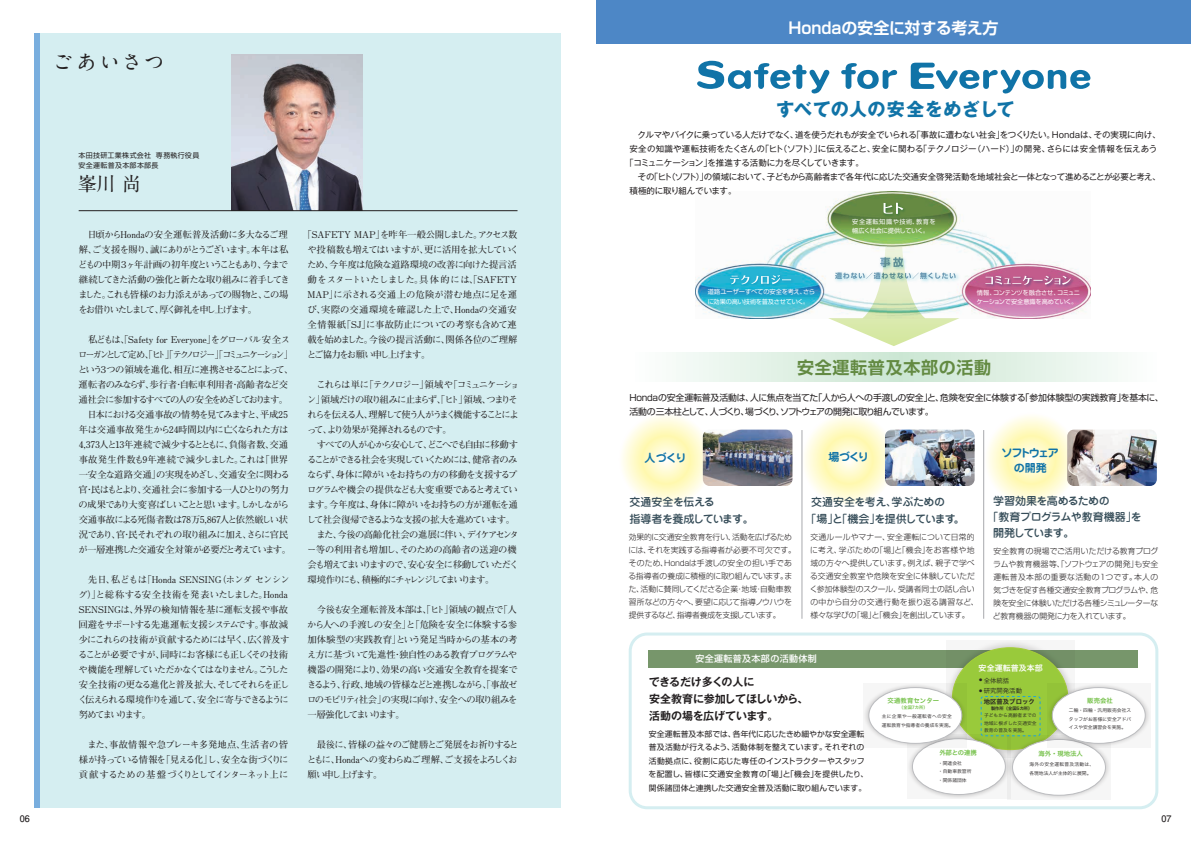
<style>
.page{position:relative;width:1191px;height:842px;background:#fff}
.page>*{position:absolute;margin:0;border:0;box-sizing:border-box;transform-origin:0 0}
.t1{font:700 21.2px "A1 Mincho Std";letter-spacing:.085em;color:#231f20}
.t2{font:700 19.4px "A1 Mincho Std";color:#231f20}
.t3{font:700 18.1px "Gothic MB101 Pro";letter-spacing:.01em;color:#1073a7}
.t4{font:700 17px "Shin Go Pro De";letter-spacing:.04em;color:#638a42}
.t5{font:700 16px "Shin Go Pro De";color:#fff}
.t6{font:500 11px/17px "Jun 34 Pro";letter-spacing:-.045em;color:#364d59}
.t7{font:700 11px/17px "Gothic MB101 Pro De";letter-spacing:-.015em;color:#231f20}
.t8{font:700 11px/15px "Jun 501 Pro";letter-spacing:-.12em;color:#1073a7;text-align:center}
.t9{font:500 11px "Jun 34 Pro";letter-spacing:-.105em;color:#364d59}
.t10{font:700 9.3px/15px "Futo Min A101 Pro";letter-spacing:-.08em;color:#231f20}
.t11{font:700 9.3px/15px "Futo Min A101 Pro";letter-spacing:-.11em;color:#231f20}
.t12{font:700 9.3px/15px "Futo Min A101 Pro";letter-spacing:-.04em;color:#231f20}
.t13{font:500 9px "Shin Go Pro";letter-spacing:.04em;color:#fff}
.t14{font:700 9px "Futo Go B101 Pro";color:#231f20}
.t15{font:8.9px/13.8px "Shin Go Pro";letter-spacing:-.025em;color:#231f20}
.t16{font:8.5px "Gothic MB101 Pro";letter-spacing:-.025em;color:#231f20}
.t17{font:8.5px "Gothic MB101 Pro";letter-spacing:.005em;color:#231f20}
.t18{font:8px "Hira Kaku Pro W6";letter-spacing:.005em;color:#fff}
.t19{font:300 7.8px/13px "Shin Go Pro";letter-spacing:-.005em;color:#231f20}
.t20{font:7.8px/13.5px "Shin Go Pro";letter-spacing:.02em;color:#231f20}
.t21{font:300 7.8px "Shin Go Pro";letter-spacing:-.035em;color:#231f20}
.t22{font:7px/10px "Shin Go Pro";letter-spacing:.045em;color:#231f20}
.t23{font:6.4px "Hira Kaku Pro W6";letter-spacing:.005em;color:#71bf44}
.t24{font:6.4px "Hira Kaku Pro W3";color:#231f20}
.t25{font:6.4px "Hira Kaku Pro W6";color:#231f20}
.t26{font:6.2px/9.1px "Shin Go Pro";letter-spacing:-.02em;color:#fff}
.t27{font:6.2px/9.1px "Shin Go Pro";color:#fff}
.t28{font:4.8px/8.5px "Hira Kaku Pro W3";color:#231f20;text-align:justify}
.t29{font:4.8px/8.5px "Hira Kaku Pro W3";letter-spacing:.025em;color:#231f20}
.t30{font:4.2px "Hira Kaku Pro W6";letter-spacing:.005em;color:#231f20}
.t31{font:4.2px "Hira Kaku Pro W6";color:#71bf44}
</style>
<div class="page">
<div style="left:628px;top:632px;width:530px;height:177px;border:3px solid #d5eef1;border-radius:17px"></div>
<div style="left:34px;top:34px;width:526px;height:774px;background:#d5eef1"></div>
<div style="left:34px;top:34px;width:6px;height:774px;background:#79aede"></div>
<svg style="left:676px;top:353px;width:442px;height:28px;background:#dff0e4"></svg>
<div style="left:595px;top:0;width:596px;height:44px;background:#4d87c6"></div>
<div style="left:648px;top:650px;width:489px;height:17px;background:#77966b"></div>
<svg style="left:984px;top:413px;width:93px;height:93px"></svg>
<svg style="left:801px;top:413px;width:94px;height:93px"></svg>
<svg style="left:619px;top:413px;width:93px;height:93px"></svg>
<img style="left:695px;top:191px;width:396px;height:128px">
<img style="left:728px;top:273px;width:67px;height:16px">
<svg style="left:730px;top:275px;width:61px;height:9px"></svg>
<img style="left:881px;top:200px;width:26px;height:18px">
<svg style="left:883px;top:203px;width:20px;height:11px"></svg>
<img style="left:983px;top:274px;width:92px;height:15px">
<svg style="left:985px;top:276px;width:85px;height:9px"></svg>
<img style="left:959px;top:270px;width:2px;height:15px">
<svg style="left:946px;top:640px;width:128px;height:43px"></svg>
<div style="left:951px;top:647px;width:117px;height:103px;background:#99ca3b;border:1px solid #a6ce39;border-radius:50%"></div>
<svg style="left:908px;top:734px;width:99px;height:65px"></svg>
<div style="left:912px;top:738px;width:93px;height:57px;background:#fff;border:1px solid #bcbdc0;border-radius:50%"></div>
<svg style="left:864px;top:683px;width:103px;height:65px;fill:#f0f0f0"></svg>
<div style="left:868px;top:687px;width:94px;height:57px;background:#fff;border:1px solid #bcbdc0;border-radius:50%"></div>
<svg style="left:1007px;top:735px;width:103px;height:64px"></svg>
<div style="left:1012px;top:739px;width:93px;height:56px;background:#fff;border:1px solid #bcbdc0;border-radius:50%"></div>
<svg style="left:1047px;top:683px;width:103px;height:65px"></svg>
<div style="left:1052px;top:687px;width:93px;height:57px;background:#fff;border:1px solid #bcbdc0;border-radius:50%"></div>
<div style="left:981px;top:696px;width:59px;height:40px;border:1px dashed #1fa4dd;border-radius:2px"></div>
<img style="left:885px;top:430px;width:89px;height:56px">
<img style="left:1067px;top:430px;width:89px;height:56px">
<img style="left:232px;top:55px;width:130px;height:155px">
<hr style="left:79px;top:210px;width:438px;height:1px;background:#231f20">
<img style="left:703px;top:430px;width:89px;height:56px">
<svg style="left:910px;top:63px;width:180px;height:31px"></svg>
<svg style="left:841px;top:63px;width:56px;height:26px"></svg>
<svg style="left:697px;top:61px;width:133px;height:33px"></svg>
<svg style="left:828px;top:247px;width:131px;height:99px"></svg>
<hr style="left:801px;top:430px;width:1px;height:189px;background:#a8a9ad">
<hr style="left:983px;top:430px;width:1px;height:189px;background:#a8a9ad">
<h1 class="t1" style="left:52px;top:45px;width:114px">ごあいさつ</h1>
<p class="t22" style="left:78px;top:149px;width:122px">本田技研工業株式会社 専務執行役員安全運転普及本部本部長</p>
<h2 class="t2" style="left:77px;top:168px;width:65px">峯川 尚</h2>
<p class="t11" style="left:78px;top:226px;width:213px">　日頃からHondaの安全運転普及活動に多大なるご理解、ご支援を賜り、誠にありがとうございます。本年は私どもの中期３ヶ年計画の初年度ということもあり、今まで継続してきた活動の強化と新たな取り組みに着手してきました。これも皆様のお力添えがあっての賜物と、この場をお借りいたしまして、厚く御礼を申し上げます。</p>
<p class="t10" style="left:78px;top:331px;width:217px;text-indent:10px">私どもは、「Safety for Everyone」をグローバル安全スローガンとして定め、「ヒト」「テクノロジー」「コミュニケーション」という３つの領域を進化、相互に連携させることによって、運転者のみならず、歩行者・自転車利用者・高齢者など交通社会に参加するすべての人の安全をめざしております。　日本における交通事故の情勢を見てみますと、平成25年は交通事故発生から24時間以内に亡くなられた方は<br>4,373人と13年連続で減少するとともに、負傷者数、交通事故発生件数も9年連続で減少しました。これは「世界一安全な道路交通」の実現をめざし、交通安全に関わる官・民はもとより、交通社会に参加する一人ひとりの努力の成果であり大変喜ばしいことと思います。しかしながら交通事故による死傷者数は78万5,867人と依然厳しい状況であり、官・民それぞれの取り組みに加え、さらに官民が一層連携した交通安全対策が必要だと考えています。</p>
<p class="t10" style="left:78px;top:571px;width:213px">　先日、私どもは「Honda SENSING（ホンダ センシング）」と総称する安全技術を発表いたしました。Honda<br>SENSINGは、外界の検知情報を基に運転支援や事故回避をサポートする先進運転支援システムです。事故減少にこれらの技術が貢献するためには早く、広く普及することが必要ですが、同時にお客様にも正しくその技術や機能を理解していただかなくてはなりません。こうした安全技術の更なる進化と普及拡大、そしてそれらを正しく伝えられる環境作りを通して、安全に寄与できるように努めてまいります。</p>
<p class="t10" style="left:79px;top:736px;width:211px;text-align:justify">　また、事故情報や急ブレーキ多発地点、生活者の皆様が持っている情報を「見える化」し、安全な街づくりに貢献するための基盤づくりとしてインターネット上に</p>
<p class="t12" style="left:307px;top:226px;width:214px;text-indent:-5px">「SAFETY MAP」を昨年一般公開しました。アクセス数や投稿数も増えてはいますが、更に活用を拡大していくため、今年度は危険な道路環境の改善に向けた提言活動をスタートいたしました。具体的には、「SAFETY<br>MAP」に示される交通上の危険が潜む地点に足を運び、実際の交通環境を確認した上で、Hondaの交通安全情報紙「SJ」に事故防止についての考察も含めて連載を始めました。今後の提言活動に、関係各位のご理解とご協力をお願い申し上げます。</p>
<p class="t11" style="left:307px;top:376px;width:214px">　これらは単に「テクノロジー」領域や「コミュニケーション」領域だけの取り組みに止まらず、「ヒト」領域、つまりそれらを伝える人、理解して使う人がうまく機能することによって、より効果が発揮されるものです。<br>　すべての人が心から安心して、どこへでも自由に移動することができる社会を実現していくためには、健常者のみならず、身体に障がいをお持ちの方の移動を支援するプログラムや機会の提供なども大変重要であると考えています。今年度は、身体に障がいをお持ちの方が運転を通して社会復帰できるような支援の拡大を進めています。　また、今後の高齢化社会の進展に伴い、デイケアセンター等の利用者も増加し、そのための高齢者の送迎の機会も増えてまいりますので、安心安全に移動していただく環境作りにも、積極的にチャレンジしてまいります。</p>
<p class="t10" style="left:307px;top:601px;width:212px;text-align:justify">　今後も安全運転普及本部は、「ヒト」領域の観点で「人から人への手渡しの安全」と「危険を安全に体験する参加体験型の実践教育」という発足当時からの基本の考え方に基づいて先進性・独自性のある教育プログラムや機器の開発により、効果の高い交通安全教育を提案できるよう、行政、地域の皆様などと連携しながら、「事故ゼロのモビリティ社会」の実現に向け、安全への取り組みを一層強化してまいります。</p>
<p class="t10" style="left:307px;top:736px;width:213px">　最後に、皆様の益々のご健勝とご発展をお祈りするとともに、Hondaへの変わらぬご理解、ご支援をよろしくお願い申し上げます。</p>
<h3 class="t5" style="left:788px;top:14px;width:212px">Hondaの安全に対する考え方</h3>
<h3 class="t3" style="left:776px;top:94px;width:240px">すべての人の安全をめざして</h3>
<p class="t16" style="left:629px;top:128px;width:533px">　クルマやバイクに乗っている人だけでなく、道を使うだれもが安全でいられる「事故に遭わない社会」をつくりたい。Hondaは、その実現に向け、</p>
<p class="t17" style="left:629px;top:142px;width:529px">安全の知識や運転技術をたくさんの「ヒト（ソフト）」に伝えること、安全に関わる「テクノロジー（ハード）」の開発、さらには安全情報を伝えあう</p>
<p class="t16" style="left:625px;top:156px;width:240px">「コミュニケーション」を推進する活動に力を尽くしていきます。</p>
<p class="t16" style="left:629px;top:170px;width:533px">　その「ヒト（ソフト）」の領域において、子どもから高齢者まで各年代に応じた交通安全啓発活動を地域社会と一体となって進めることが必要と考え、</p>
<p class="t16" style="left:629px;top:184px;width:109px">積極的に取り組んでいます。</p>
<p class="t26" style="left:708px;top:287px;width:109px">道路ユーザーすべての安全を考え、さらに効果の高い技術を普及させていく。</p>
<p class="t27" style="left:852px;top:216px;width:85px">安全運転知識や技術、教育を幅広く社会に提供していく。</p>
<p class="t26" style="left:976px;top:287px;width:105px">情報、コンテンツを融合させ、コミュニケーションで安全意識を高めていく。</p>
<h3 class="t4" style="left:797px;top:353px;width:195px">安全運転普及本部の活動</h3>
<p class="t15" style="left:629px;top:389px;width:535px">Hondaの安全運転普及活動は、人に焦点を当てた「人から人への手渡しの安全」と、危険を安全に体験する「参加体験型の実践教育」を基本に、活動の三本柱として、人づくり、場づくり、ソフトウェアの開発に取り組んでいます。</p>
<p class="t8" style="left:644px;top:450px;width:43px">人づくり</p>
<p class="t6" style="left:629px;top:492px;width:126px">交通安全を伝える<br>指導者を養成しています。</p>
<p class="t8" style="left:828px;top:448px;width:42px">場づくり</p>
<p class="t8" style="left:1001px;top:444px;width:59px">ソフトウェアの開発</p>
<p class="t6" style="left:805px;top:492px;width:161px;text-indent:6px">交通安全を考え、学ぶための<br>「場」と「機会」を提供しています。</p>
<p class="t6" style="left:987px;top:492px;width:156px;line-height:16px;text-indent:6px">学習効果を高めるための<br>「教育プログラムや教育機器」を</p>
<p class="t21" style="left:629px;top:531px;width:165px">効果的に交通安全教育を行い、活動を広げるため</p>
<p class="t9" style="left:993px;top:524px;width:83px">開発しています。</p>
<p class="t19" style="left:628px;top:543px;width:169px">には、それを実践する指導者が必要不可欠です。そのため、Hondaは手渡しの安全の担い手である指導者の養成に積極的に取り組んでいます。また、活動に賛同してくださる企業・地域・自動車教習所などの方々へ、要望に応じて指導ノウハウを提供するなど、指導者養成を支援しています。</p>
<p class="t19" style="left:809px;top:530px;width:170px">交通ルールやマナー、安全運転について日常的に考え、学ぶための「場」と「機会」をお客様や地域の方々へ提供しています。例えば、親子で学べる交通安全教室や危険を安全に体験していただく参加体験型のスクール、受講者同士の話し合いの中から自分の交通行動を振り返る講習など、様々な学びの「場」と「機会」を創出しています。</p>
<p class="t19" style="left:993px;top:544px;width:167px;text-align:justify">安全教育の現場でご活用いただける教育プログラムや教育機器等、「ソフトウェアの開発」も安全運転普及本部の重要な活動の1つです。本人の気づきを促す各種交通安全教育プログラムや、危険を安全に体験いただける各種シミュレーターなど教育機器の開発に力を入れています。</p>
<p class="t13" style="left:695px;top:651px;width:123px">安全運転普及本部の活動体制</p>
<p class="t7" style="left:649px;top:672px;width:161px">できるだけ多くの人に<br>安全教育に参加してほしいから、活動の場を広げています。</p>
<p class="t20" style="left:648px;top:726px;width:221px">安全運転普及本部では、各年代に応じたきめ細やかな安全運転普及活動が行えるよう、活動体制を整えています。それぞれの活動拠点に、役割に応じた専任のインストラクターやスタッフを配置し、皆様に交通安全教育の「場」と「機会」を提供したり、関係諸団体と連携した交通安全普及活動に取り組んでいます。</p>
<p class="t18" style="left:978px;top:661px;width:65px">安全運転普及本部</p>
<p class="t24" style="left:979px;top:674px;width:32px"><sup>●</sup> 全体統括</p>
<p class="t24" style="left:979px;top:685px;width:44px"><sup>●</sup> 研究開発活動</p>
<p class="t25" style="left:983px;top:695px;width:52px">地区普及ブロック</p>
<p class="t28" style="left:984px;top:711px;width:54px;line-height:7.4px">子どもから高齢者までの地域に根ざした交通安全教育の普及を実施。</p>
<p class="t23" style="left:887px;top:694px;width:53px">交通教育センター</p>
<p class="t31" style="left:899px;top:704px;width:30px">（全国7カ所）</p>
<p class="t29" style="left:882px;top:712px;width:73px">主に企業や一般運転者への安全運転教育や指導者の養成を実施。</p>
<p class="t28" style="left:938px;top:758px;width:35px;text-align:left">・関連会社<br>・自動車教習所・関係諸団体</p>
<p class="t29" style="left:1029px;top:760px;width:66px">海外の安全運転普及活動は、各現地法人が主体的に展開。</p>
<p class="t23" style="left:1087px;top:694px;width:27px">販売会社</p>
<p class="t30" style="left:991px;top:704px;width:43px">製作所（全国5カ所）</p>
<p class="t28" style="left:1068px;top:706px;width:64px">二輪・四輪・汎用販売会社スタッフがお客様に安全アドバイスや安全講習会を実施。</p>
<p class="t23" style="left:939px;top:747px;width:39px">外部との連携</p>
<p class="t23" style="left:1038px;top:748px;width:46px">海外・現地法人</p>
<p class="t14" style="left:20px;top:811px;width:12px">06</p>
<p class="t14" style="left:1161px;top:811px;width:12px">07</p>
</div>
